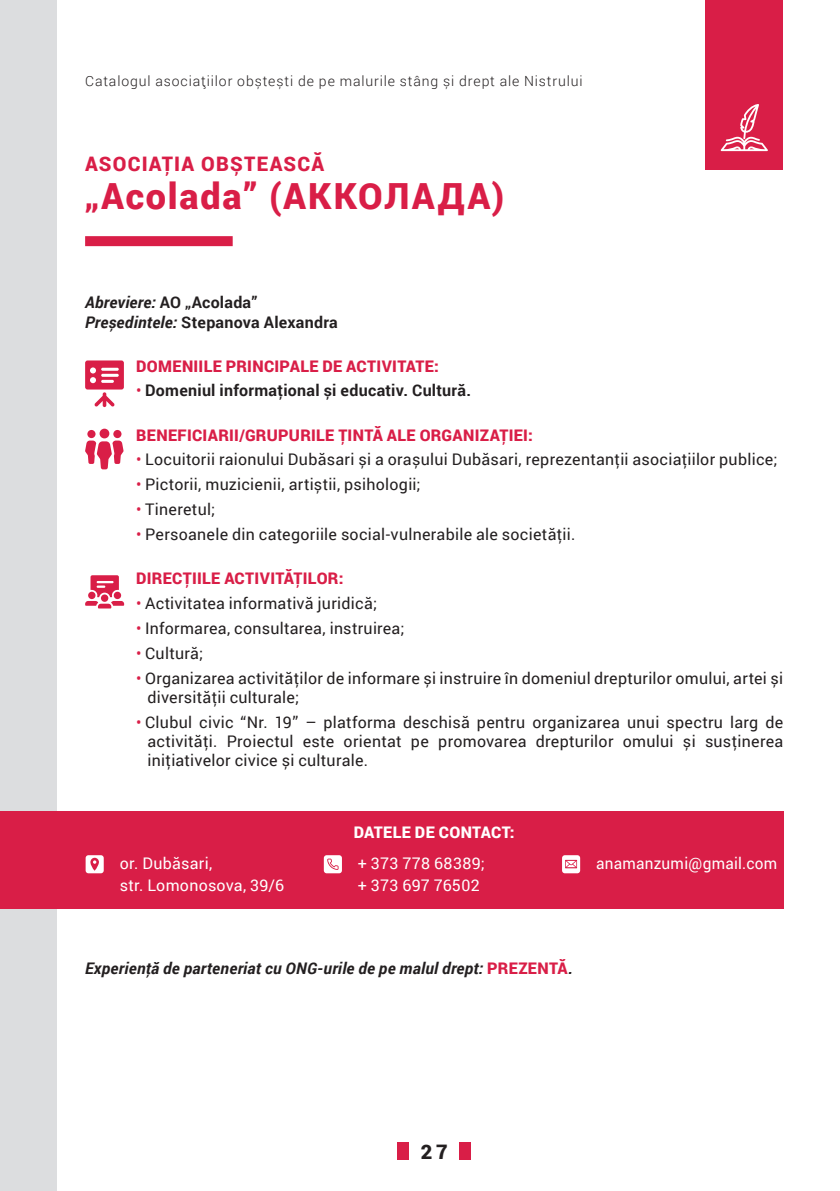
<style>
.page{position:relative;width:840px;height:1191px;background:#fff}
.page>*{position:absolute;margin:0;border:0;box-sizing:border-box;transform-origin:0 0}
.Caption_minimum{font:900 36px "Roboto";letter-spacing:.05em;color:#d91e47}
.Caption_minimum-2{font:900 20px "Roboto";letter-spacing:.06em;color:#d91e47}
.t1{font:900 20px "Roboto";color:#231f20}
.Caption_minimum-3{font:16px/19.2px "Roboto";letter-spacing:.015em;color:#231f20}
.Caption_minimum-4{font:900 16px "Roboto";letter-spacing:.02em;color:#d91e47}
.Caption_minimum-5{font:italic 700 16px "Roboto";letter-spacing:.015em;color:#231f20}
.Caption_minimum-6{font:16px "Roboto";letter-spacing:.015em;color:#fff}
.Abreviere{font:700 16px "Roboto";letter-spacing:.015em;color:#231f20}
.Caption_minimum-7{font:700 16px "Roboto";letter-spacing:.015em;color:#231f20}
.Caption_minimum-8{font:16px "Roboto";letter-spacing:.015em;color:#fff;scale:.96 1}
.Caption_minimum-9{font:900 16px "Roboto";letter-spacing:.02em;color:#fff}
.t2{font:300 14px "Roboto";letter-spacing:.065em;color:#231f20}
.s1{font-style:italic}
.s2{font-weight:400;color:#d91e47}
.s3{color:#d91e47}
.s4{font-weight:900;font-style:normal;color:#d91e47}
</style>
<div class="page">
<div style="left:0;top:0;width:57px;height:1191px;background:#dcdddf"></div>
<div style="left:85px;top:236px;width:147px;height:10px;background:#d91e47"></div>
<div style="left:705px;top:0;width:77px;height:170px;background:#d91e47"></div>
<div style="left:397px;top:1142px;width:11px;height:18px;background:#d91e47"></div>
<div style="left:459px;top:1142px;width:12px;height:18px;background:#d91e47"></div>
<svg style="left:720px;top:104px;width:47px;height:47px"></svg>
<svg style="left:85px;top:360px;width:39px;height:47px"></svg>
<svg style="left:85px;top:428px;width:38px;height:41px"></svg>
<svg style="left:85px;top:575px;width:39px;height:33px"></svg>
<div style="left:0;top:811px;width:782px;height:98px;background:#d91e47"></div>
<div style="left:86px;top:855px;width:18px;height:18px;background:#fff;border-radius:3px"></div>
<svg style="left:90px;top:857px;width:9px;height:13px"></svg>
<div style="left:323px;top:855px;width:19px;height:18px;background:#fff;border-radius:3px"></div>
<svg style="left:327px;top:858px;width:11px;height:12px"></svg>
<svg style="left:561px;top:855px;width:19px;height:18px"></svg>
<svg style="left:564px;top:860px;width:12px;height:8px"></svg>
<p class="t2" style="left:85px;top:71px;width:499px">Catalogul asociațiilor obștești de pe malurile stâng și drept ale Nistrului</p>
<p class="Caption_minimum-2" style="left:85px;top:150px;width:240px">ASOCIAŢIA OBȘTEASCĂ</p>
<p class="Caption_minimum" style="left:85px;top:171px;width:420px">„Acolada” (АККОЛАДА)</p>
<p class="Abreviere" style="left:85px;top:291px;width:173px"><span class="s1">Abreviere:</span> AO „Acolada”</p>
<p class="Abreviere" style="left:85px;top:310px;width:254px"><span class="s1">Președintele:</span> Stepanova Alexandra</p>
<p class="Caption_minimum-4" style="left:136px;top:354px;width:304px">DOMENIILE PRINCIPALE DE ACTIVITATE:</p>
<p class="Caption_minimum-7" style="left:136px;top:379px;width:336px"><span class="s2">•</span> Domeniul informaţional și educativ. Cultură.</p>
<p class="Caption_minimum-4" style="left:136px;top:423px;width:398px">BENEFICIARII/GRUPURILE ŢINTĂ ALE ORGANIZAŢIEI:</p>
<p class="Caption_minimum-3" style="left:136px;top:449px;width:642px"><span class="s3">•</span> Locuitorii raionului Dubăsari și a orașului Dubăsari, reprezentanţii asociaţiilor publice;</p>
<p class="Caption_minimum-3" style="left:136px;top:474px;width:286px"><span class="s3">•</span> Pictorii, muzicienii, artiștii, psihologii;</p>
<p class="Caption_minimum-3" style="left:136px;top:499px;width:80px"><span class="s3">•</span> Tineretul;</p>
<p class="Caption_minimum-3" style="left:136px;top:524px;width:440px"><span class="s3">•</span> Persoanele din categoriile social-vulnerabile ale societăţii.</p>
<p class="Caption_minimum-4" style="left:136px;top:567px;width:209px">DIRECŢIILE ACTIVITĂŢILOR:</p>
<p class="Caption_minimum-3" style="left:136px;top:593px;width:242px"><span class="s3">•</span> Activitatea informativă juridică;</p>
<p class="Caption_minimum-3" style="left:136px;top:618px;width:270px"><span class="s3">•</span> Informarea, consultarea, instruirea;</p>
<p class="Caption_minimum-3" style="left:136px;top:643px;width:69px"><span class="s3">•</span> Cultură;</p>
<p class="Caption_minimum-3" style="left:147px;top:668px;width:636px;text-indent:-11px"><span class="s3">•</span> Organizarea activităţilor de informare și instruire în domeniul drepturilor omului, artei și diversităţii culturale;</p>
<p class="Caption_minimum-3" style="left:147px;top:712px;width:636px;text-align:justify;text-indent:-11px"><span class="s3">•</span> Clubul civic “Nr. 19” – platforma deschisă pentru organizarea unui spectru larg de activităţi. Proiectul este orientat pe promovarea drepturilor omului și susţinerea iniţiativelor civice și culturale.</p>
<p class="Caption_minimum-6" style="left:120px;top:852px;width:94px">or. Dubăsari,</p>
<p class="Caption_minimum-6" style="left:120px;top:874px;width:166px">str. Lomonosova, 39/6</p>
<p class="Caption_minimum-9" style="left:353px;top:820px;width:162px">DATELE DE CONTACT:</p>
<p class="Caption_minimum-6" style="left:357px;top:852px;width:128px">+ 373 778 68389;</p>
<p class="Caption_minimum-6" style="left:357px;top:874px;width:123px">+ 373 697 76502</p>
<p class="Caption_minimum-8" style="left:595px;top:852px;width:190px">anamanzumi@gmail.com</p>
<p class="Caption_minimum-5" style="left:85px;top:957px;width:489px">Experienţă de parteneriat cu ONG-urile de pe malul drept: <span class="s4">PREZENTĂ</span>.</p>
<p class="t1" style="left:420px;top:1137px;width:28px">27</p>
</div>
